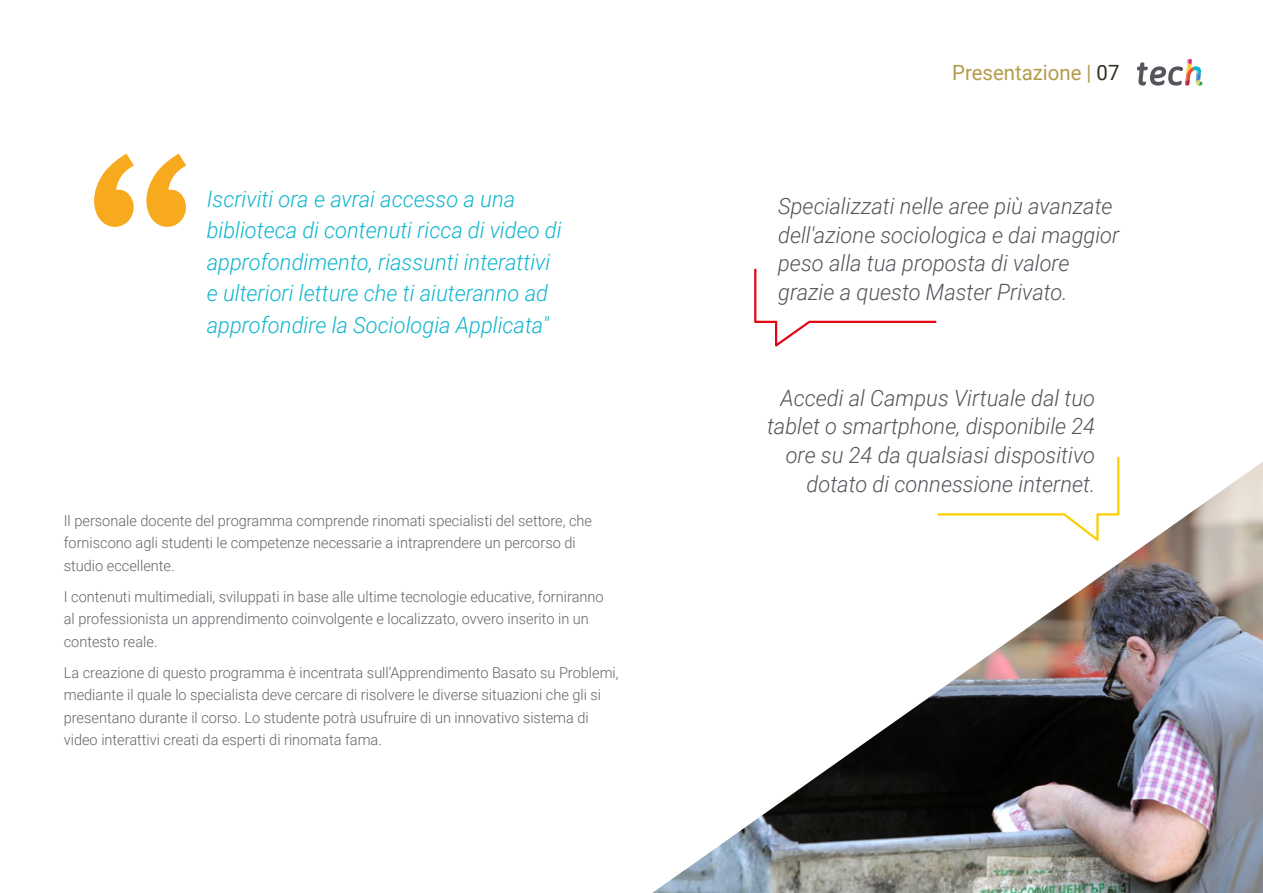
<style>
.page{position:relative;width:1263px;height:893px;background:#fff}
.page>*{position:absolute;margin:0;border:0;box-sizing:border-box;transform-origin:0 0}
.t1{font:italic 300 22.5px/28.5px "Roboto";color:#52555b;text-align:right}
.t2{font:italic 300 22.5px/31.5px "Roboto";color:#0fb6cf}
.t3{font:21px "Roboto";color:#b49c4b}
.t4{font:300 15px/22.5px "Roboto";color:#61646a}
.s1{color:#312e20}
</style>
<div class="page">
<svg style="left:94px;top:154px;width:92px;height:73px"></svg>
<img style="left:652px;top:462px;width:611px;height:431px">
<svg style="left:935px;top:457px;width:185px;height:87px"></svg>
<svg style="left:754px;top:268px;width:183px;height:79px"></svg>
<svg style="left:1137px;top:59px;width:65px;height:27px"></svg>
<h1 class="t2" style="left:207px;top:182px;width:356px">Iscriviti ora e avrai accesso a una biblioteca di contenuti ricca di video di approfondimento, riassunti interattivi e ulteriori letture che ti aiuteranno ad approfondire la Sociologia Applicata"</h1>
<p class="t4" style="left:64px;top:508px;width:530px">Il personale docente del programma comprende rinomati specialisti del settore, che forniscono agli studenti le competenze necessarie a intraprendere un percorso di studio eccellente.</p>
<p class="t4" style="left:64px;top:584px;width:541px">I contenuti multimediali, sviluppati in base alle ultime tecnologie educative, forniranno al professionista un apprendimento coinvolgente e localizzato, ovvero inserito in un contesto reale.</p>
<p class="t4" style="left:64px;top:660px;width:556px">La creazione di questo programma è incentrata sull’Apprendimento Basato su Problemi, mediante il quale lo specialista deve cercare di risolvere le diverse situazioni che gli si presentano durante il corso. Lo studente potrà usufruire di un innovativo sistema di video interattivi creati da esperti di rinomata fama.</p>
<h2 class="t3" style="left:952px;top:57px;width:169px">Presentazione | <span class="s1">07</span></h2>
<h1 class="t1" style="left:778px;top:191px;width:343px;text-align:left">Specializzati nelle aree più avanzate dell'azione sociologica e dai maggior peso alla tua proposta di valore grazie a questo Master Privato.</h1>
<h1 class="t1" style="left:767px;top:383px;width:330px">Accedi al Campus Virtuale dal tuo tablet o smartphone, disponibile 24 ore su 24 da qualsiasi dispositivo dotato di connessione internet.</h1>
</div>
